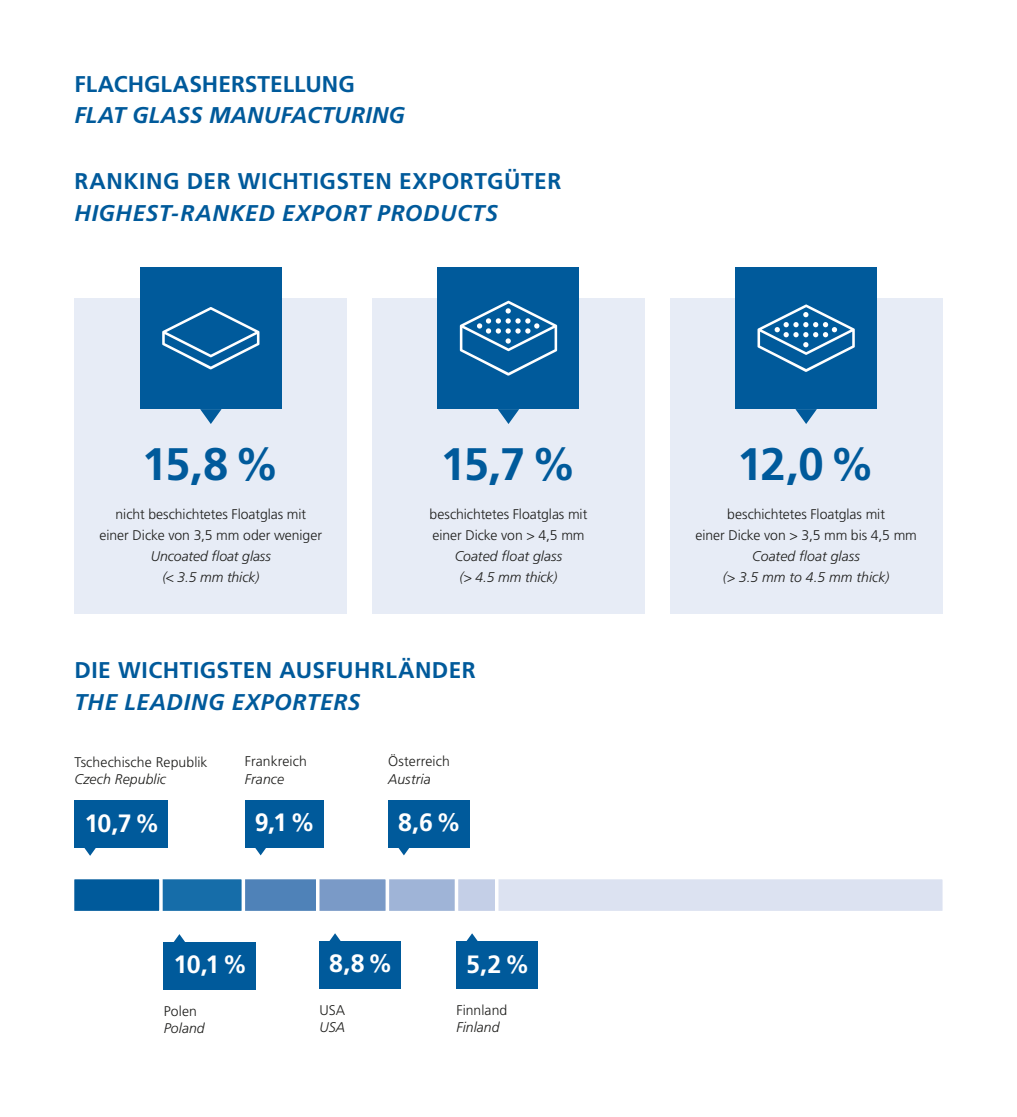
<style>
.page{position:relative;width:1017px;height:1117px;background:#fff}
.page>*{position:absolute;margin:0;border:0;box-sizing:border-box;transform-origin:0 0}
.t1{font:700 45.5px "Frutiger LT Std";color:#005a9b}
.t2{font:700 25.03px "Frutiger LT Std";color:#fff}
.t3{font:italic 700 22.75px "Frutiger LT Std";letter-spacing:.025em;color:#005a9b}
.t4{font:700 22.75px "Frutiger LT Std";letter-spacing:.02em;color:#005a9b}
.t5{font:700 22.75px "Frutiger LT Std";color:#005a9b}
.t6{font:300 14px/21px "Frutiger LT Std";color:#1d1d1b;text-align:center}
.t7{font:italic 300 14px/21px "Frutiger LT Std";letter-spacing:.005em;color:#1d1d1b;text-align:center}
</style>
<div class="page">
<svg style="left:174px;top:934px;width:11px;height:7px"></svg>
<div style="left:164px;top:941px;width:92px;height:47px;background:#005a9b"></div>
<svg style="left:255px;top:847px;width:11px;height:8px"></svg>
<div style="left:245px;top:799px;width:78px;height:48px;background:#005a9b"></div>
<svg style="left:398px;top:847px;width:12px;height:8px"></svg>
<div style="left:388px;top:799px;width:81px;height:48px;background:#005a9b"></div>
<svg style="left:84px;top:847px;width:12px;height:8px"></svg>
<div style="left:74px;top:800px;width:94px;height:47px;background:#005a9b"></div>
<div style="left:456px;top:941px;width:82px;height:47px;background:#005a9b"></div>
<svg style="left:466px;top:933px;width:12px;height:8px"></svg>
<div style="left:319px;top:941px;width:82px;height:47px;background:#005a9b"></div>
<svg style="left:329px;top:933px;width:12px;height:8px"></svg>
<div style="left:74px;top:875px;width:872px;height:39px;background:#dce2f1;border:4px solid #fff"></div>
<div style="left:386px;top:875px;width:74px;height:39px;background:#9fb4d7;border:4px solid #fff"></div>
<div style="left:455px;top:875px;width:43px;height:39px;background:#c4cfe7;border:4px solid #fff"></div>
<div style="left:315px;top:875px;width:74px;height:39px;background:#7a9ac7;border:4px solid #fff"></div>
<div style="left:241px;top:875px;width:78px;height:39px;background:#4f82b8;border:4px solid #fff"></div>
<div style="left:158px;top:875px;width:87px;height:39px;background:#166da9;border:4px solid #fff"></div>
<div style="left:71px;top:875px;width:92px;height:39px;background:#005a9b;border:4px solid #fff"></div>
<div style="left:74px;top:299px;width:273px;height:315px;background:#e7ecf6"></div>
<div style="left:140px;top:267px;width:142px;height:142px;background:#005a9b"></div>
<svg style="left:200px;top:409px;width:22px;height:15px"></svg>
<svg style="left:162px;top:307px;width:97px;height:62px"></svg>
<div style="left:670px;top:299px;width:273px;height:315px;background:#e7ecf6"></div>
<div style="left:735px;top:267px;width:142px;height:142px;background:#005a9b"></div>
<svg style="left:795px;top:409px;width:22px;height:15px"></svg>
<svg style="left:757px;top:304px;width:98px;height:68px"></svg>
<div style="left:372px;top:299px;width:273px;height:315px;background:#e7ecf6"></div>
<div style="left:438px;top:267px;width:141px;height:142px;background:#005a9b"></div>
<svg style="left:498px;top:409px;width:21px;height:15px"></svg>
<svg style="left:460px;top:300px;width:97px;height:75px"></svg>
<h3 class="t5" style="left:74px;top:70px;width:282px">FLACHGLASHERSTELLUNG</h3>
<h3 class="t3" style="left:74px;top:102px;width:332px">FLAT GLASS MANUFACTURING</h3>
<h3 class="t4" style="left:74px;top:168px;width:488px">RANKING DER WICHTIGSTEN EXPORTGÜTER</h3>
<h3 class="t3" style="left:74px;top:199px;width:425px">HIGHEST-RANKED EXPORT PRODUCTS</h3>
<h1 class="t1" style="left:142px;top:437px;width:139px">15,8%</h1>
<p class="t6" style="left:100px;top:503px;width:224px">nicht beschichtetes Floatglas mit einer Dicke von 3,5 mm oder weniger</p>
<p class="t7" style="left:151px;top:545px;width:122px">Uncoated float glass (&lt; 3.5 mm thick)</p>
<h1 class="t1" style="left:440px;top:437px;width:138px">15,7%</h1>
<p class="t6" style="left:430px;top:503px;width:159px;text-align:left">beschichtetes Floatglas mit einer Dicke von &gt; 4,5 mm</p>
<p class="t7" style="left:455px;top:545px;width:109px">Coated float glass (&gt; 4.5 mm thick)</p>
<h3 class="t4" style="left:74px;top:656px;width:403px">DIE WICHTIGSTEN AUSFUHRLÄNDER</h3>
<h3 class="t3" style="left:74px;top:688px;width:288px">THE LEADING EXPORTERS</h3>
<p class="t6" style="left:74px;top:751px;width:135px">Tschechische Republik</p>
<p class="t7" style="left:74px;top:769px;width:93px">Czech Republic</p>
<h2 class="t2" style="left:84px;top:808px;width:77px">10,7%</h2>
<p class="t6" style="left:245px;top:751px;width:63px">Frankreich</p>
<p class="t7" style="left:245px;top:768px;width:41px">France</p>
<h2 class="t2" style="left:255px;top:807px;width:62px">9,1%</h2>
<p class="t6" style="left:388px;top:751px;width:63px">Österreich</p>
<p class="t7" style="left:388px;top:768px;width:44px">Austria</p>
<h2 class="t2" style="left:398px;top:807px;width:65px">8,6%</h2>
<h2 class="t2" style="left:174px;top:949px;width:75px">10,1%</h2>
<h2 class="t2" style="left:329px;top:948px;width:65px">8,8%</h2>
<h2 class="t2" style="left:466px;top:948px;width:65px">5,2%</h2>
<p class="t6" style="left:164px;top:1000px;width:35px">Polen</p>
<p class="t7" style="left:164px;top:1017px;width:43px">Poland</p>
<p class="t6" style="left:319px;top:999px;width:27px">USA</p>
<p class="t7" style="left:319px;top:1016px;width:27px">USA</p>
<p class="t6" style="left:456px;top:999px;width:52px">Finnland</p>
<p class="t7" style="left:456px;top:1016px;width:45px">Finland</p>
<h1 class="t1" style="left:737px;top:437px;width:139px">12,0%</h1>
<p class="t6" style="left:695px;top:503px;width:223px">beschichtetes Floatglas mit<br>einer Dicke von &gt; 3,5 mm bis 4,5 mm</p>
<p class="t7" style="left:723px;top:545px;width:168px">Coated float glass<br>(&gt; 3.5 mm to 4.5 mm thick)</p>
</div>
